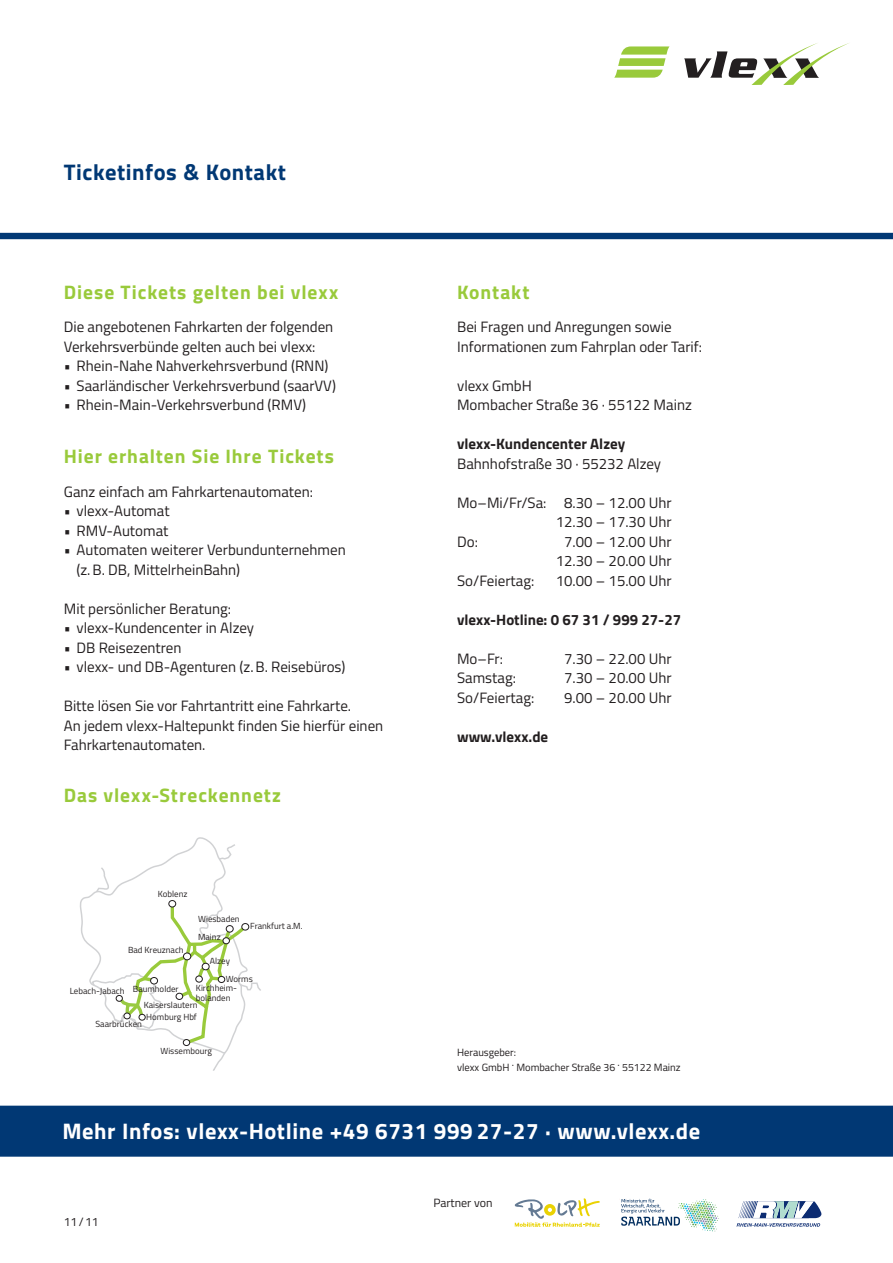
<style>
.page{position:relative;width:893px;height:1263px;background:#fff}
.page>*{position:absolute;margin:0;border:0;box-sizing:border-box;transform-origin:0 0}
.t1{font:700 22.5px "Titillium Web";letter-spacing:.025em;color:#fff}
.t2{font:700 22.5px "Titillium Web";letter-spacing:.025em;color:#013874}
.t3{font:700 19.5px "Titillium Web";letter-spacing:.05em;color:#99ca3b}
.t4{font:15px/19.5px "Titillium Web";color:#231f20}
.t5{font:700 15px "Titillium Web";color:#231f20}
.t6{font:12px "Titillium Web";color:#231f20}
.t7{font:10.5px/15px "Titillium Web";color:#231f20}
.t8{font:8.85px/17.4px "Titillium Web";color:#231f20}
</style>
<div class="page">
<div style="left:0;top:1105px;width:893px;height:52px;background:#013874"></div>
<svg style="left:684px;top:43px;width:165px;height:42px"></svg>
<svg style="left:614px;top:46px;width:55px;height:32px"></svg>
<div style="left:0;top:233px;width:893px;height:6px;background:#013874"></div>
<svg style="left:736px;top:1201px;width:86px;height:26px"></svg>
<svg style="left:515px;top:1198px;width:85px;height:29px"></svg>
<svg style="left:621px;top:1198px;width:98px;height:34px"></svg>
<svg style="left:80px;top:837px;width:181px;height:234px"></svg>
<h1 class="t2" style="left:64px;top:155px;width:224px">Ticketinfos &amp; Kontakt</h1>
<h2 class="t3" style="left:64px;top:277px;width:276px">Diese Tickets gelten bei vlexx</h2>
<p class="t4" style="left:64px;top:317px;width:271px">Die angebotenen Fahrkarten der folgenden<br>Verkehrsverbünde gelten auch bei vlexx:</p>
<p class="t4" style="left:64px;top:356px;width:266px">• Rhein-Nahe Nahverkehrsverbund (RNN)</p>
<p class="t4" style="left:64px;top:375px;width:274px">• Saarländischer Verkehrsverbund (saarVV)</p>
<p class="t4" style="left:64px;top:395px;width:244px">• Rhein-Main-Verkehrsverbund (RMV)</p>
<h2 class="t3" style="left:64px;top:441px;width:272px">Hier erhalten Sie Ihre Tickets</h2>
<p class="t4" style="left:64px;top:481px;width:251px">Ganz einfach am Fahrkartenautomaten:</p>
<p class="t4" style="left:64px;top:500px;width:107px">• vlexx-Automat</p>
<p class="t4" style="left:64px;top:520px;width:106px">• RMV-Automat</p>
<p class="t4" style="left:77px;top:539px;width:271px;text-indent:-13px">• Automaten weiterer Verbundunternehmen (z.B. DB, MittelrheinBahn)</p>
<p class="t4" style="left:64px;top:598px;width:169px">Mit persönlicher Beratung:</p>
<p class="t4" style="left:64px;top:617px;width:192px">• vlexx-Kundencenter in Alzey</p>
<p class="t4" style="left:64px;top:637px;width:119px">• DB Reisezentren</p>
<p class="t4" style="left:64px;top:656px;width:283px">• vlexx- und DB-Agenturen (z.B. Reisebüros)</p>
<p class="t4" style="left:64px;top:695px;width:321px">Bitte lösen Sie vor Fahrtantritt eine Fahrkarte.<br>An jedem vlexx-Haltepunkt finden Sie hierfür einen<br>Fahrkartenautomaten.</p>
<h2 class="t3" style="left:64px;top:780px;width:219px">Das vlexx-Streckennetz</h2>
<p class="t8" style="left:158px;top:885px;width:31px">Koblenz</p>
<p class="t8" style="left:198px;top:910px;width:43px">Wiesbaden<br>Mainz</p>
<p class="t8" style="left:226px;top:951px;width:28px;line-height:18.6px;text-indent:-16px">Alzey<br>Worms</p>
<p class="t8" style="left:250px;top:917px;width:54px">Frankfurt a.M.</p>
<p class="t8" style="left:128px;top:941px;width:57px">Bad Kreuznach</p>
<p class="t8" style="left:196px;top:982px;width:43px;line-height:9.9px">Kirchheim&shy;bolanden</p>
<p class="t8" style="left:133px;top:979px;width:47px">Baumholder</p>
<p class="t8" style="left:70px;top:982px;width:56px">Lebach-Jabach</p>
<p class="t8" style="left:144px;top:998px;width:55px;line-height:12.5px">Kaiserslautern<br>Homburg Hbf</p>
<p class="t8" style="left:95px;top:1015px;width:48px">Saarbrücken</p>
<p class="t8" style="left:160px;top:1042px;width:53px">Wissembourg</p>
<h2 class="t3" style="left:457px;top:277px;width:74px">Kontakt</h2>
<p class="t4" style="left:457px;top:317px;width:246px">Bei Fragen und Anregungen sowie<br>Informationen zum Fahrplan oder Tarif:</p>
<p class="t4" style="left:457px;top:375px;width:236px">vlexx GmbH<br>Mombacher Straße 36 · 55122 Mainz</p>
<p class="t5" style="left:457px;top:433px;width:170px">vlexx-Kundencenter Alzey</p>
<p class="t4" style="left:457px;top:453px;width:206px">Bahnhofstraße 30 · 55232 Alzey</p>
<p class="t4" style="left:457px;top:492px;width:216px">Mo–Mi/Fr/Sa: 8.30 – 12.00 Uhr</p>
<p class="t4" style="left:556px;top:512px;width:117px">12.30 – 17.30 Uhr</p>
<p class="t4" style="left:457px;top:531px;width:22px">Do:</p>
<p class="t4" style="left:556px;top:531px;width:117px;text-align:center">7.00 – 12.00 Uhr<br>12.30 – 20.00 Uhr</p>
<p class="t4" style="left:457px;top:570px;width:79px">So/Feiertag:</p>
<p class="t4" style="left:556px;top:570px;width:117px">10.00 – 15.00 Uhr</p>
<p class="t5" style="left:457px;top:608px;width:226px">vlexx-Hotline: 0 67 31 / 999 27-27</p>
<p class="t4" style="left:457px;top:648px;width:47px">Mo–Fr:</p>
<p class="t4" style="left:564px;top:648px;width:109px">7.30 – 22.00 Uhr</p>
<p class="t4" style="left:457px;top:668px;width:60px">Samstag:</p>
<p class="t4" style="left:564px;top:668px;width:109px">7.30 – 20.00 Uhr</p>
<p class="t4" style="left:457px;top:687px;width:79px">So/Feiertag:</p>
<p class="t4" style="left:564px;top:687px;width:109px">9.00 – 20.00 Uhr</p>
<p class="t5" style="left:457px;top:725px;width:93px">www.vlexx.de</p>
<p class="t7" style="left:457px;top:1044px;width:225px">Herausgeber:<br>vlexx GmbH . Mombacher Straße 36 . 55122 Mainz</p>
<h1 class="t1" style="left:62px;top:1114px;width:639px">Mehr Infos: vlexx-Hotline +49 6731 999 27-27 · www.vlexx.de</h1>
<p class="t6" style="left:64px;top:1213px;width:36px">11/11</p>
<p class="t6" style="left:433px;top:1194px;width:61px">Partner von</p>
</div>
